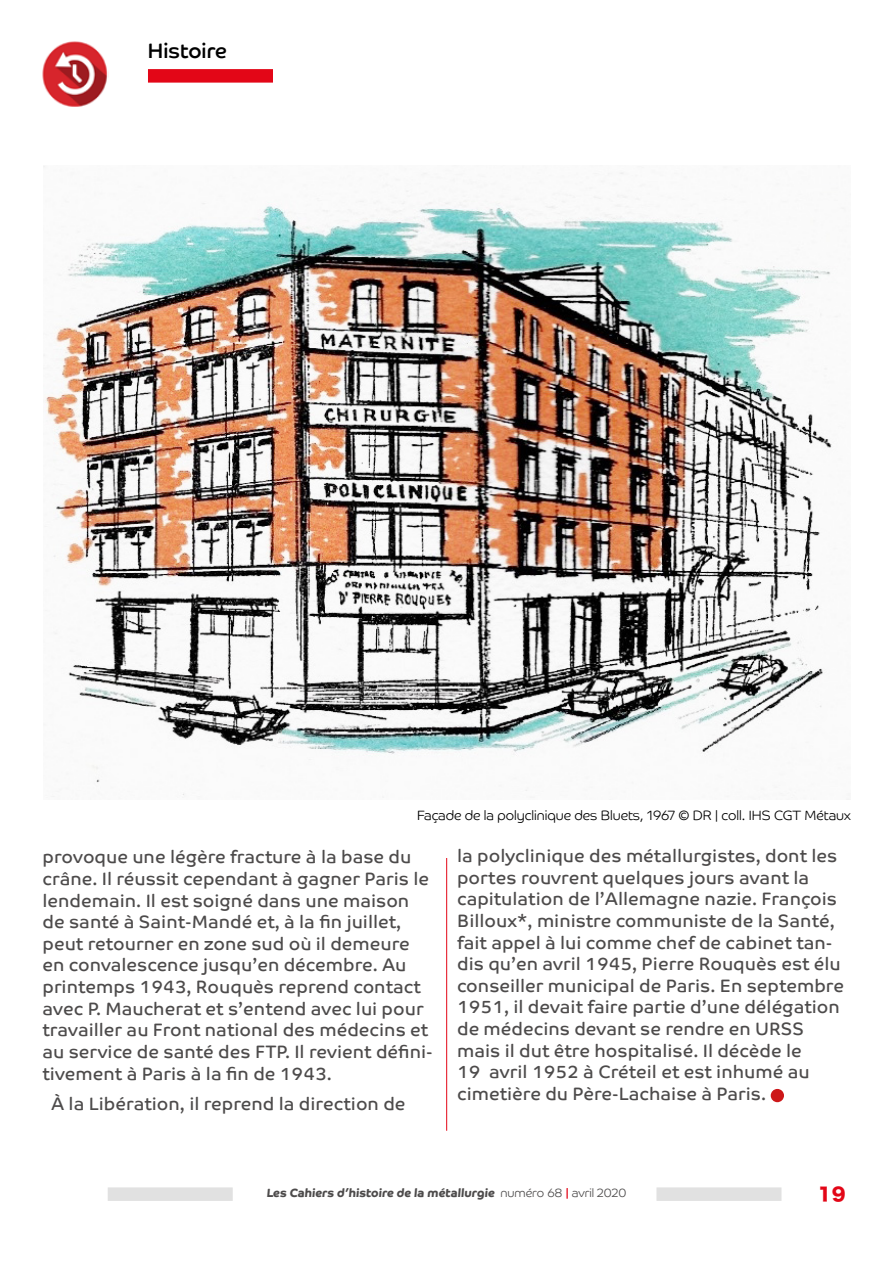
<style>
.page{position:relative;width:893px;height:1263px;background:#fff}
.page>*{position:absolute;margin:0;border:0;box-sizing:border-box;transform-origin:0 0}
.t1{font:21px "Co Headline";color:#000}
.t2{font:18px/21.6px "Co Text";color:#4d4b4b}
.t3{font:18px "Hira Kaku Std W8";color:#e30617}
.t4{font:300 13.5px "Co Headline";color:#000}
.t5{font:700 12px "Co Headline";color:#4d4b4b}
.s1{font-weight:300}
.s2{font-weight:400;color:#e30617}
</style>
<div class="page">
<hr style="left:446px;top:212px;width:1px;height:919px;background:#e30617">
<div style="left:148px;top:69px;width:125px;height:14px;background:#e30617"></div>
<div style="left:108px;top:1187px;width:125px;height:14px;background:#e1e1e1"></div>
<div style="left:656px;top:1187px;width:125px;height:14px;background:#e1e1e1"></div>
<img style="left:42px;top:41px;width:66px;height:66px">
<img style="left:43px;top:166px;width:801px;height:633px">
<div style="left:771px;top:1089px;width:13px;height:13px;background:#cd1719;border-radius:50%"></div>
<div style="left:436px;top:800px;width:21px;height:57px;background:#fff"></div>
<p class="t1" style="left:148px;top:38px;width:80px">Histoire</p>
<p class="t4" style="left:417px;top:807px;width:435px">Façade de la polyclinique des Bluets, 1967 © DR | coll. IHS CGT Métaux</p>
<p class="t2" style="left:43px;top:846px;width:392px">provoque une légère fracture à la base du crâne. Il réussit cependant à gagner Paris le lendemain. Il est soigné dans une maison de santé à Saint-Mandé et, à la fin juillet, peut retourner en zone sud où il demeure en convalescence jusqu’en décembre. Au printemps 1943, Rouquès reprend contact avec P. Maucherat et s’entend avec lui pour travailler au Front national des médecins et au service de santé des FTP. Il revient défini&shy;tivement à Paris à la fin de 1943.</p>
<p class="t2" style="left:51px;top:1092px;width:356px">À la Libération, il reprend la direction de</p>
<p class="t2" style="left:457px;top:845px;width:388px">la polyclinique des métallurgistes, dont les portes rouvrent quelques jours avant la capitulation de l’Allemagne nazie. François Billoux*, ministre communiste de la Santé, fait appel à lui comme chef de cabinet tan&shy;dis qu’en avril 1945, Pierre Rouquès est élu conseiller municipal de Paris. En septembre 1951, il devait faire partie d’une délégation de médecins devant se rendre en URSS mais il dut être hospitalisé. Il décède le<br>19 avril 1952 à Créteil et est inhumé au cimetière du Père-Lachaise à Paris.</p>
<p class="t5" style="left:266px;top:1186px;width:362px">Les Cahiers d’histoire de la métallurgie <span class="s1">numéro 68</span> <span class="s2">|</span> <span class="s1">avril 2020</span></p>
<p class="t3" style="left:818px;top:1184px;width:29px">19</p>
</div>
